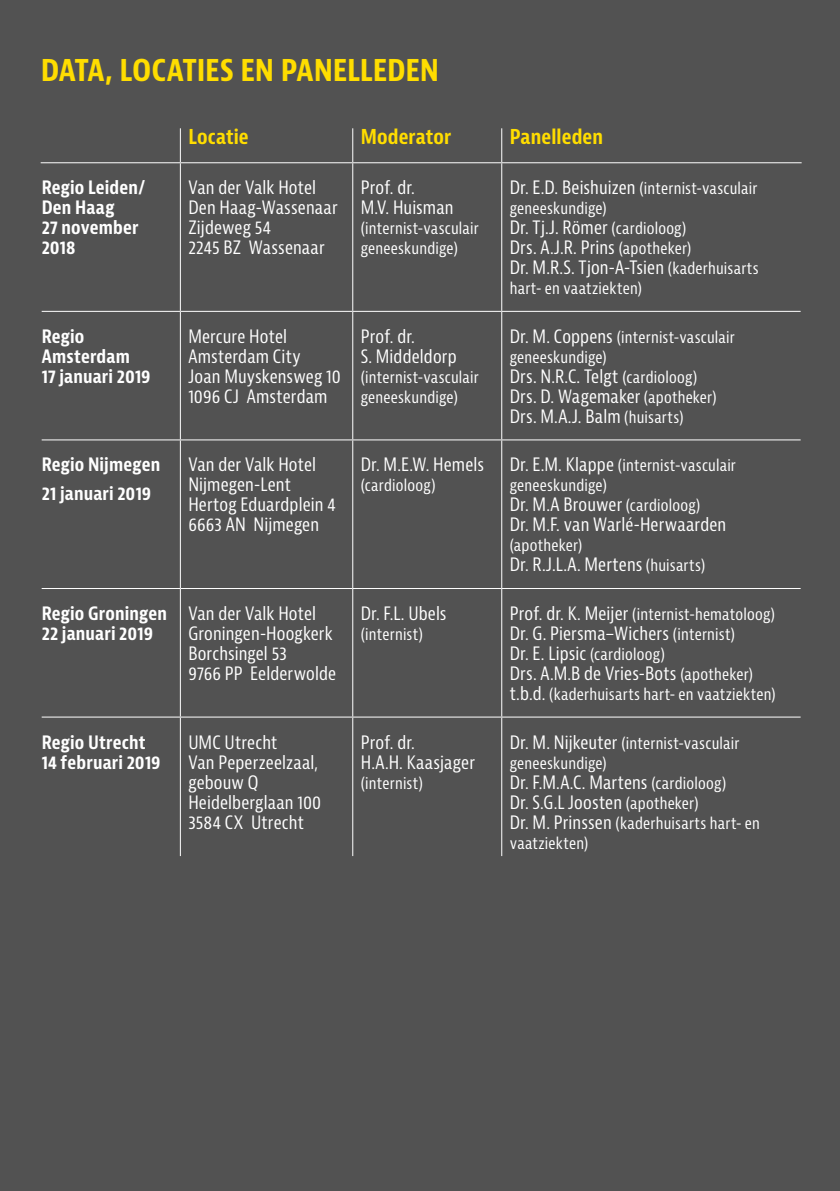
<style>
.page{position:relative;width:840px;height:1191px;background:#fff}
.page>*{position:absolute;margin:0;border:0;box-sizing:border-box;transform-origin:0 0}
.t1{font:700 condensed 32px "Bernina Sans";letter-spacing:-.01em;color:#fd0}
.t2{font:700 condensed 20px "Bernina Sans";letter-spacing:.005em;color:#fd0}
.t3{font:condensed 18px/20px "Bernina Sans";letter-spacing:.005em;color:#fff}
.t4{font:700 condensed 18px/20px "Bernina Sans";letter-spacing:.01em;color:#fff}
.t5{font:condensed 16px/20px "Bernina Sans";letter-spacing:.01em;color:#fff}
.s1{font-size:18px}
.s2{font-size:16px}
</style>
<div class="page">
<div style="left:0;top:0;width:839px;height:1191px;background:#525252"></div>
<hr style="left:41px;top:162px;width:139px;height:1px;background:#fff">
<hr style="left:352px;top:162px;width:149px;height:1px;background:#fff">
<hr style="left:501px;top:162px;width:300px;height:1px;background:#fff">
<hr style="left:42px;top:311px;width:138px;height:1px;background:#fff">
<hr style="left:352px;top:311px;width:149px;height:1px;background:#fff">
<hr style="left:501px;top:311px;width:299px;height:1px;background:#fff">
<hr style="left:42px;top:439px;width:138px;height:1px;background:#fff">
<hr style="left:180px;top:439px;width:172px;height:1px;background:#fff">
<hr style="left:352px;top:439px;width:149px;height:1px;background:#fff">
<hr style="left:501px;top:439px;width:299px;height:1px;background:#fff">
<hr style="left:42px;top:588px;width:138px;height:1px;background:#fff">
<hr style="left:180px;top:588px;width:172px;height:1px;background:#fff">
<hr style="left:352px;top:588px;width:149px;height:1px;background:#fff">
<hr style="left:501px;top:588px;width:299px;height:1px;background:#fff">
<hr style="left:180px;top:163px;width:1px;height:148px;background:#fff">
<hr style="left:180px;top:311px;width:172px;height:1px;background:#fff">
<hr style="left:501px;top:128px;width:1px;height:34px;background:#fff">
<hr style="left:180px;top:312px;width:1px;height:127px;background:#fff">
<hr style="left:501px;top:312px;width:1px;height:127px;background:#fff">
<hr style="left:180px;top:440px;width:1px;height:148px;background:#fff">
<hr style="left:501px;top:440px;width:1px;height:148px;background:#fff">
<hr style="left:180px;top:589px;width:1px;height:127px;background:#fff">
<hr style="left:501px;top:589px;width:1px;height:127px;background:#fff">
<hr style="left:180px;top:717px;width:1px;height:139px;background:#fff">
<hr style="left:501px;top:717px;width:1px;height:139px;background:#fff">
<hr style="left:352px;top:312px;width:1px;height:127px;background:#fff">
<hr style="left:352px;top:440px;width:1px;height:148px;background:#fff">
<hr style="left:352px;top:589px;width:1px;height:127px;background:#fff">
<hr style="left:352px;top:717px;width:1px;height:139px;background:#fff">
<hr style="left:352px;top:163px;width:1px;height:148px;background:#fff">
<hr style="left:501px;top:163px;width:1px;height:148px;background:#fff">
<hr style="left:180px;top:162px;width:172px;height:1px;background:#fff">
<hr style="left:352px;top:128px;width:1px;height:34px;background:#fff">
<hr style="left:180px;top:128px;width:1px;height:34px;background:#fff">
<hr style="left:42px;top:716px;width:138px;height:1px;background:#fff">
<hr style="left:180px;top:716px;width:172px;height:1px;background:#fff">
<hr style="left:352px;top:716px;width:149px;height:1px;background:#fff">
<hr style="left:501px;top:716px;width:299px;height:1px;background:#fff">
<h1 class="t1" style="left:41px;top:49px;width:400px">DATA, LOCATIES EN PANELLEDEN</h1>
<p class="t2" style="left:188px;top:125px;width:62px">Locatie</p>
<p class="t2" style="left:360px;top:125px;width:92px">Moderator</p>
<p class="t2" style="left:509px;top:125px;width:95px">Panelleden</p>
<p class="t4" style="left:42px;top:178px;width:105px">Regio Leiden/<br>Den Haag<br>27 november<br>2018</p>
<p class="t3" style="left:188px;top:178px;width:151px">Van der Valk Hotel<br>Den Haag-Wassenaar<br>Zijdeweg 54<br>2245 BZ Wassenaar</p>
<p class="t3" style="left:360px;top:178px;width:94px">Prof. dr.<br>M.V. Huisman</p>
<p class="t5" style="left:360px;top:219px;width:119px">(internist-vasculair geneeskundige)</p>
<p class="t4" style="left:42px;top:327px;width:110px">Regio<br>Amsterdam<br>17 januari 2019</p>
<p class="t3" style="left:188px;top:327px;width:154px">Mercure Hotel<br>Amsterdam City<br>Joan Muyskensweg 10<br>1096 CJ Amsterdam</p>
<p class="t3" style="left:360px;top:327px;width:97px">Prof. dr.<br>S. Middeldorp</p>
<p class="t5" style="left:360px;top:367px;width:119px">(internist-vasculair geneeskundige)</p>
<p class="t4" style="left:42px;top:451px;width:120px;line-height:28.8px">Regio Nijmegen<br>21 januari 2019</p>
<p class="t3" style="left:188px;top:455px;width:149px">Van der Valk Hotel<br>Nijmegen-Lent<br>Hertog Eduardplein 4<br>6663 AN Nijmegen</p>
<p class="t3" style="left:360px;top:455px;width:125px">Dr. M.E.W. Hemels</p>
<p class="t5" style="left:360px;top:476px;width:76px">(cardioloog)</p>
<p class="t4" style="left:42px;top:604px;width:127px">Regio Groningen<br>22 januari 2019</p>
<p class="t3" style="left:188px;top:604px;width:149px">Van der Valk Hotel<br>Groningen-Hoogkerk<br>Borchsingel 53<br>9766 PP Eelderwolde</p>
<p class="t3" style="left:360px;top:604px;width:87px">Dr. F.L. Ubels</p>
<p class="t5" style="left:360px;top:624px;width:63px">(internist)</p>
<p class="t4" style="left:42px;top:732px;width:120px">Regio Utrecht<br>14 februari 2019</p>
<p class="t3" style="left:188px;top:732px;width:134px">UMC Utrecht<br>Van Peperzeelzaal, gebouw Q<br>Heidelberglaan 100<br>3584 CX Utrecht</p>
<p class="t3" style="left:360px;top:732px;width:116px">Prof. dr.<br>H.A.H. Kaasjager</p>
<p class="t5" style="left:360px;top:773px;width:63px">(internist)</p>
<p class="t5" style="left:509px;top:179px;width:249px"><span class="s1">Dr. E.D. Beishuizen</span> (internist-vasculair geneeskundige)</p>
<p class="t3" style="left:509px;top:218px;width:250px">Dr. Tj.J. Römer <span class="s2">(cardioloog)<br></span>Drs. A.J.R. Prins <span class="s2">(apotheker)<br></span>Dr. M.R.S. Tjon-A-Tsien <span class="s2">(kaderhuisarts</span></p>
<p class="t5" style="left:509px;top:279px;width:134px">hart- en vaatziekten)</p>
<p class="t5" style="left:509px;top:327px;width:226px"><span class="s1">Dr. M. Coppens</span> (internist-vasculair geneeskundige)</p>
<p class="t3" style="left:509px;top:367px;width:208px">Drs. N.R.C. Telgt <span class="s2">(cardioloog)<br></span>Drs. D. Wagemaker <span class="s2">(apotheker)<br></span>Drs. M.A.J. Balm <span class="s2">(huisarts)</span></p>
<p class="t5" style="left:509px;top:456px;width:227px"><span class="s1">Dr. E.M. Klappe</span> (internist-vasculair geneeskundige)</p>
<p class="t3" style="left:509px;top:495px;width:218px">Dr. M.A Brouwer <span class="s2">(cardioloog)<br></span>Dr. M.F. van Warlé-Herwaarden</p>
<p class="t5" style="left:509px;top:536px;width:74px">(apotheker)</p>
<p class="t3" style="left:509px;top:555px;width:197px">Dr. R.J.L.A. Mertens <span class="s2">(huisarts)</span></p>
<p class="t5" style="left:509px;top:604px;width:267px"><span class="s1">Prof. dr. K. Meijer</span> (internist-hematoloog)</p>
<p class="t3" style="left:509px;top:624px;width:226px">Dr. G. Piersma–Wichers <span class="s2">(internist)</span></p>
<p class="t5" style="left:509px;top:644px;width:156px"><span class="s1">Dr. E. Lipsic</span> (cardioloog)</p>
<p class="t3" style="left:509px;top:664px;width:245px">Drs. A.M.B de Vries-Bots <span class="s2">(apotheker)</span></p>
<p class="t5" style="left:509px;top:684px;width:267px"><span class="s1">t.b.d.</span> (kaderhuisarts hart- en vaatziekten)</p>
<p class="t5" style="left:509px;top:733px;width:231px"><span class="s1">Dr. M. Nijkeuter</span> (internist-vasculair geneeskundige)</p>
<p class="t3" style="left:509px;top:772px;width:218px">Dr. F.M.A.C. Martens <span class="s2">(cardioloog)<br></span>Dr. S.G.L Joosten <span class="s2">(apotheker)</span></p>
<p class="t5" style="left:509px;top:813px;width:251px"><span class="s1">Dr. M. Prinssen</span> (kaderhuisarts hart- en vaatziekten)</p>
</div>
